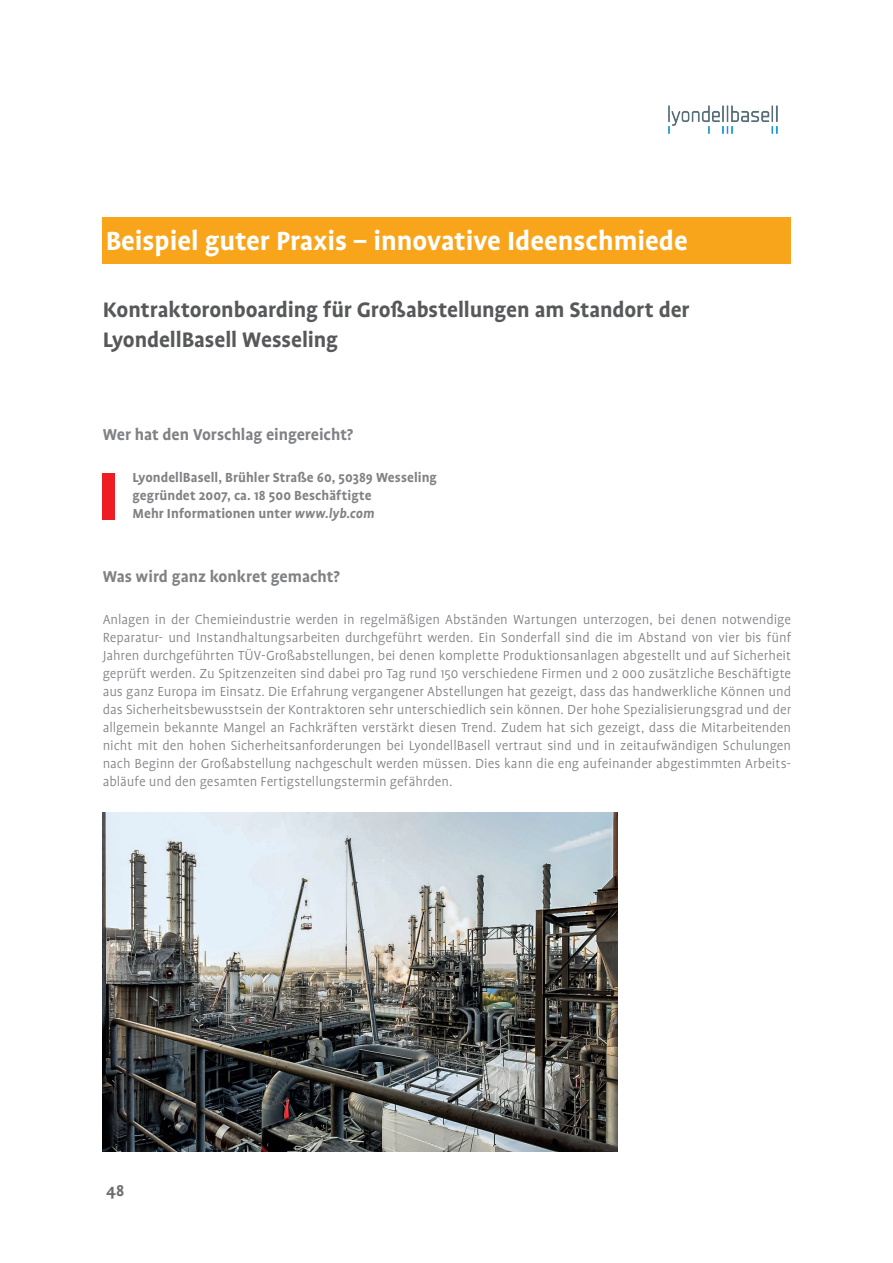
<style>
.page{position:relative;width:893px;height:1263px;background:#fff}
.page>*{position:absolute;margin:0;border:0;box-sizing:border-box;transform-origin:0 0}
.t1{font:700 30px "Profile OT";color:#fff}
.t2{font:700 24px/30px "Profile OT";letter-spacing:-.005em;color:#57585a}
.t3{font:700 18px "Profile OT";letter-spacing:-.005em;color:#808285}
.t4{font:700 18px "Profile OT";color:#6c6d70}
.t5{font:300 15px/18px "Profile OT";color:#808285;text-align:justify}
.t6{font:700 15px/18px "Profile OT";letter-spacing:.005em;color:#808285}
.s1{font-style:italic}
</style>
<div class="page">
<div style="left:102px;top:217px;width:688px;height:47px;background:#f9a51b"></div>
<img style="left:103px;top:813px;width:515px;height:338px">
<img style="left:668px;top:105px;width:110px;height:29px">
<div style="left:102px;top:473px;width:13px;height:47px;background:#ee1d23"></div>
<h1 class="t1" style="left:106px;top:225px;width:584px">Beispiel guter Praxis – innovative Ideenschmiede</h1>
<h2 class="t2" style="left:103px;top:295px;width:588px">Kontraktoronboarding für Großabstellungen am Standort der<br>LyondellBasell Wesseling</h2>
<p class="t3" style="left:103px;top:425px;width:252px">Wer hat den Vorschlag eingereicht?</p>
<p class="t6" style="left:132px;top:469px;width:306px">LyondellBasell, Brühler Straße 60, 50389 Wesseling gegründet 2007, ca. 18 500 Beschäftigte<br>Mehr Informationen unter <span class="s1">www.lyb.com</span></p>
<p class="t3" style="left:103px;top:567px;width:239px">Was wird ganz konkret gemacht?</p>
<p class="t5" style="left:103px;top:611px;width:690px">Anlagen in der Chemieindustrie werden in regelmäßigen Abständen Wartungen unterzogen, bei denen notwendige Reparatur- und Instandhaltungsarbeiten durchgeführt werden. Ein Sonderfall sind die im Abstand von vier bis fünf Jahren durchgeführten TÜV-Großabstellungen, bei denen komplette Produktionsanlagen abgestellt und auf Sicherheit geprüft werden. Zu Spitzenzeiten sind dabei pro Tag rund 150 verschiedene Firmen und 2 000 zusätzliche Beschäftigte aus ganz Europa im Einsatz. Die Erfahrung vergangener Abstellungen hat gezeigt, dass das handwerkliche Können und das Sicherheitsbewusstsein der Kontraktoren sehr unterschiedlich sein können. Der hohe Spezialisierungsgrad und der allgemein bekannte Mangel an Fachkräften verstärkt diesen Trend. Zudem hat sich gezeigt, dass die Mitarbeitenden nicht mit den hohen Sicherheitsanforderungen bei LyondellBasell vertraut sind und in zeitaufwändigen Schulungen nach Beginn der Großabstellung nachgeschult werden müssen. Dies kann die eng aufeinander abgestimmten Arbeits&shy;abläufe und den gesamten Fertigstellungstermin gefährden.</p>
<p class="t4" style="left:106px;top:1181px;width:20px">48</p>
</div>
